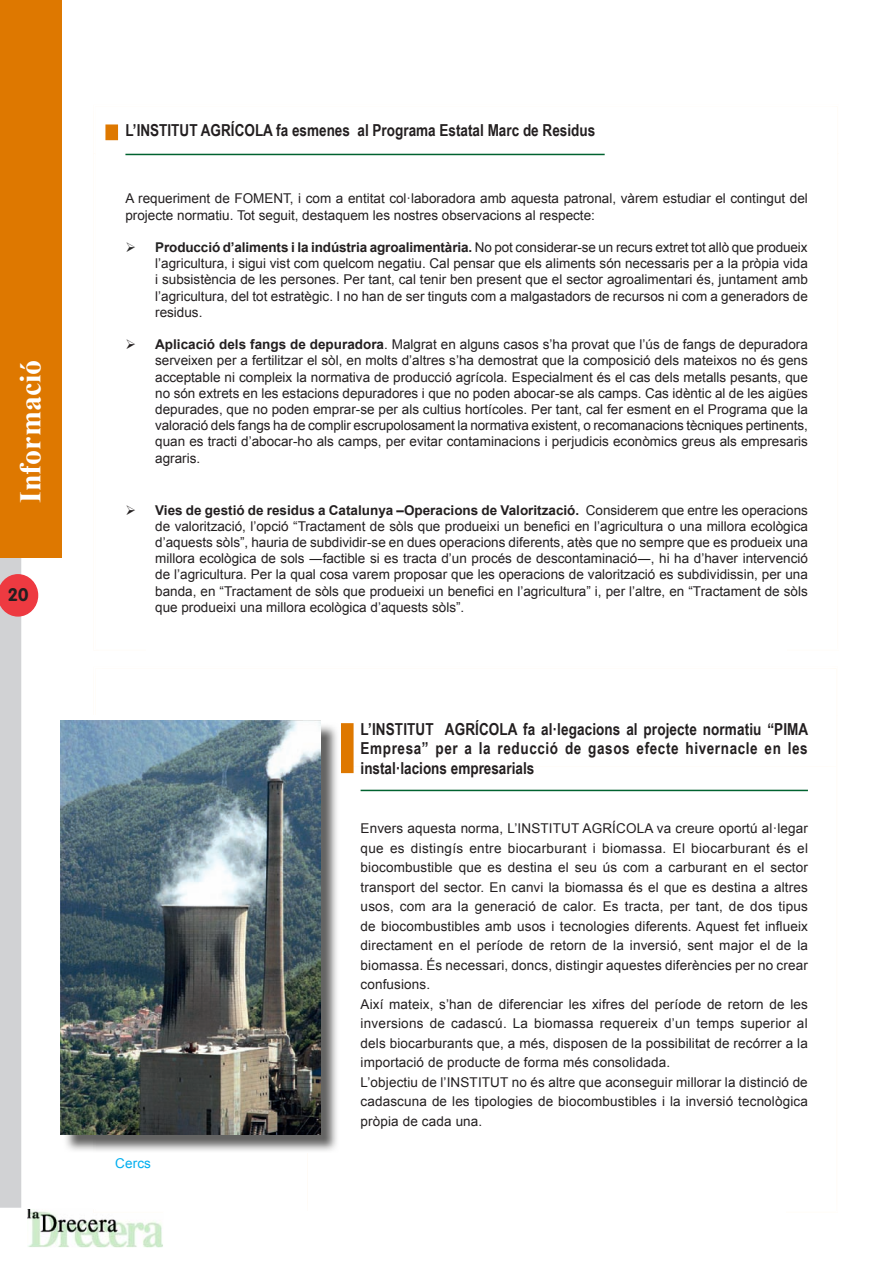
<style>
.page{position:relative;width:893px;height:1263px;background:#fff}
.page>*{position:absolute;margin:0;border:0;box-sizing:border-box;transform-origin:0 0}
.t1{font:700 30px "Times New Roman";color:#fff}
.t2{font:700 18px "VAG Rounded";color:#231f20}
.t3{font:700 16.5px/19.8px "Arial Narrow";color:#231f20;text-align:justify}
.t4{font:13.5px/16.2px "Arial";letter-spacing:.01em;color:#231f20;text-align:justify}
.t5{font:13.5px "Arial";letter-spacing:.01em;color:#00aeef}
.s1{color:#262626}
.s2{font-weight:700;color:#262626}
.s3{font-weight:700}
</style>
<div class="page">
<svg style="left:0;top:557px;width:38px;height:651px"></svg>
<img style="left:27px;top:1209px;width:136px;height:38px">
<div style="left:0;top:0;width:61px;height:557px;background:#de7800"></div>
<div style="left:106px;top:125px;width:11px;height:14px;background:#de7800"></div>
<div style="left:105px;top:124px;width:13px;height:16px;border:2px solid #de7800"></div>
<hr style="left:125px;top:154px;width:480px;height:1px;background:#00622f">
<img style="left:94px;top:1209px;width:69px;height:3px">
<img style="left:94px;top:725px;width:243px;height:426px">
<img style="left:61px;top:721px;width:260px;height:413px">
<div style="left:342px;top:724px;width:11px;height:48px;background:#de7800"></div>
<div style="left:341px;top:723px;width:13px;height:50px;border:2px solid #de7800"></div>
<hr style="left:361px;top:790px;width:447px;height:1px;background:#00622f">
<h1 class="t1" style="left:10px;top:503px;width:145px;rotate:-90deg">Informació</h1>
<h2 class="t2" style="left:8px;top:584px;width:22px">20</h2>
<p class="t3" style="left:125px;top:120px;width:471px">L’INSTITUT AGRÍCOLA fa esmenes al Programa Estatal Marc de Residus</p>
<p class="t4" style="left:125px;top:191px;width:684px">A requeriment de FOMENT, i com a entitat col·laboradora amb aquesta patronal, vàrem estudiar el contingut del projecte normatiu. Tot seguit, destaquem les nostres observacions al respecte:</p>
<p class="t4" style="left:155px;top:239px;width:654px;text-indent:-30px"><span class="s1">➢</span> <span class="s2">P</span><span class="s3">roducció d’aliments i la indústria agroalimentària.</span> No pot considerar-se un recurs extret tot allò que produeix l’agricultura, i sigui vist com quelcom negatiu. Cal pensar que els aliments són necessaris per a la pròpia vida i subsistència de les persones. Per tant, cal tenir ben present que el sector agroalimentari és, juntament amb l’agricultura, del tot estratègic. I no han de ser tinguts com a malgastadors de recursos ni com a generadors de residus.</p>
<p class="t4" style="left:155px;top:336px;width:654px;text-indent:-30px">➢ <span class="s3">Aplicació dels fangs de depuradora</span>. Malgrat en alguns casos s’ha provat que l’ús de fangs de depuradora serveixen per a fertilitzar el sòl, en molts d’altres s’ha demostrat que la composició dels mateixos no és gens acceptable ni compleix la normativa de producció agrícola. Especialment és el cas dels metalls pesants, que no són extrets en les estacions depuradores i que no poden abocar-se als camps. Cas idèntic al de les aigües depurades, que no poden emprar-se per als cultius hortícoles. Per tant, cal fer esment en el Programa que la valoració dels fangs ha de complir escrupolosament la normativa existent, o recomanacions tècniques pertinents, quan es tracti d’abocar-ho als camps, per evitar contaminacions i perjudicis econòmics greus als empresaris agraris.</p>
<p class="t4" style="left:155px;top:502px;width:654px;text-indent:-30px">➢ <span class="s3">Vies de gestió de residus a Catalunya –Operacions de Valorització.</span> Considerem que entre les operacions de valorització, l’opció “Tractament de sòls que produeixi un benefici en l’agricultura o una millora ecològica d’aquests sòls”, hauria de subdividir-se en dues operacions diferents, atès que no sempre que es produeix una millora ecològica de sols ―factible si es tracta d’un procés de descontaminació―, hi ha d’haver intervenció de l’agricultura. Per la qual cosa varem proposar que les operacions de valorització es subdividissin, per una banda, en “Tractament de sòls que produeixi un benefici en l’agricultura” i, per l’altre, en “Tractament de sòls que produeixi una millora ecològica d’aquests sòls”.</p>
<p class="t3" style="left:361px;top:718px;width:449px">L’INSTITUT AGRÍCOLA fa al·legacions al projecte normatiu “PIMA Empresa” per a la reducció de gasos efecte hivernacle en les instal·lacions empresarials</p>
<p class="t5" style="left:115px;top:1154px;width:37px">Cercs</p>
<p class="t4" style="left:361px;top:819px;width:449px;line-height:19.5px;text-align:left">Envers aquesta norma, L’INSTITUT AGRÍCOLA va creure oportú al·legar que es distingís entre biocarburant i biomassa. El biocarburant és el biocombustible que es destina el seu ús com a carburant en el sector transport del sector. En canvi la biomassa és el que es destina a altres usos, com ara la generació de calor. Es tracta, per tant, de dos tipus de biocombustibles amb usos i tecnologies diferents. Aquest fet influeix directament en el període de retorn de la inversió, sent major el de la biomassa. És necessari, doncs, distingir aquestes diferències per no crear confusions.<br>Així mateix, s’han de diferenciar les xifres del període de retorn de les inversions de cadascú. La biomassa requereix d’un temps superior al dels biocarburants que, a més, disposen de la possibilitat de recórrer a la importació de producte de forma més consolidada.<br>L’objectiu de l’INSTITUT no és altre que aconseguir millorar la distinció de cadascuna de les tipologies de biocombustibles i la inversió tecnològica pròpia de cada una.</p>
</div>
